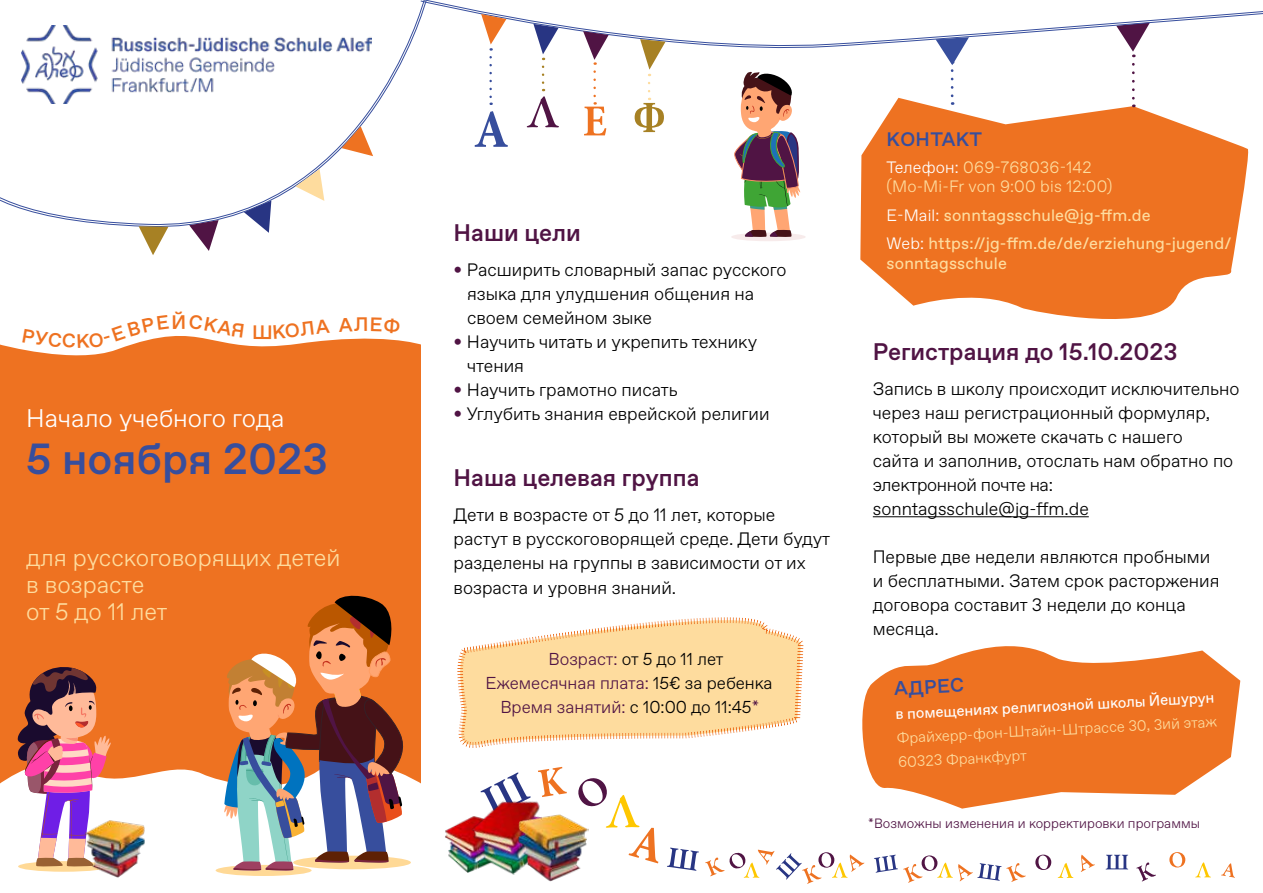
<style>
.page{position:relative;width:1263px;height:893px;background:#fff}
.page>*{position:absolute;margin:0;border:0;box-sizing:border-box;transform-origin:0 0}
.t1{font:500 43.5px "JG Favorit Pro";color:#374e9d}
.t2{font:300 25.5px "JG Favorit Pro";color:#fff}
.t3{font:500 24px "JG Favorit Pro";color:#501444}
.t4{font:300 24px/27px "JG Favorit Pro";color:#fedc9e}
.t5{font:500 19.5px "JG Favorit Pro";letter-spacing:.02em;color:#374e9d}
.t6{font:500 19.5px "JG Favorit Pro";color:#ee7221}
.t7{font:300 18px/24px "JG Favorit Pro";color:#000}
.t8{font:300 17.25px "JG Favorit Pro";color:#501444}
.t9{font:300 17.25px "JG Favorit Pro";color:#000}
.t10{font:16.5px/28.5px "JG Favorit Pro";letter-spacing:.01em;color:#fedc9e}
.t11{font:300 16.5px/19.5px "JG Favorit Pro";letter-spacing:.01em;color:#fedc9e}
.t12{font:300 15px/24px "JG Favorit Pro";color:#fedc9e}
.t13{font:15px "JG Favorit Pro";color:#fff}
.t14{font:300 13.5px "JG Favorit Pro";color:#501444}
.s1{color:#501444}
.s2{color:#000}
.s3{color:#fff}
.s4{font-weight:300;color:#fff}
</style>
<div class="page">
<svg style="left:862px;top:646px;width:378px;height:163px;fill:#ee7221"></svg>
<svg style="left:860px;top:98px;width:389px;height:221px;fill:#ee7221"></svg>
<svg style="left:667px;top:848px;width:32px;height:23px"></svg>
<svg style="left:705px;top:850px;width:159px;height:34px"></svg>
<svg style="left:1081px;top:855px;width:14px;height:17px"></svg>
<svg style="left:1058px;top:863px;width:15px;height:15px"></svg>
<svg style="left:1035px;top:855px;width:16px;height:15px"></svg>
<svg style="left:874px;top:855px;width:152px;height:28px"></svg>
<svg style="left:1106px;top:855px;width:22px;height:14px"></svg>
<svg style="left:1221px;top:863px;width:14px;height:15px"></svg>
<svg style="left:1195px;top:862px;width:16px;height:15px"></svg>
<svg style="left:1169px;top:852px;width:16px;height:15px"></svg>
<svg style="left:1136px;top:862px;width:20px;height:19px"></svg>
<svg style="left:541px;top:775px;width:26px;height:20px"></svg>
<svg style="left:481px;top:775px;width:43px;height:16px"></svg>
<svg style="left:578px;top:778px;width:80px;height:85px"></svg>
<img style="left:445px;top:819px;width:21px;height:53px">
<img style="left:466px;top:791px;width:91px;height:84px">
<img style="left:518px;top:812px;width:70px;height:70px">
<svg style="left:946px;top:56px;width:12px;height:9px"></svg>
<svg style="left:951px;top:71px;width:2px;height:34px"></svg>
<svg style="left:1132px;top:64px;width:3px;height:43px"></svg>
<div style="left:0;top:338px;width:421px;height:446px;background:#ee7221"></div>
<div style="left:18px;top:861px;width:92px;height:11px;background:#ffd996;border-radius:50%"></div>
<svg style="left:17px;top:666px;width:95px;height:201px"></svg>
<svg style="left:216px;top:593px;width:195px;height:283px"></svg>
<svg style="left:427px;top:0;width:836px;height:56px"></svg>
<svg style="left:583px;top:31px;width:26px;height:34px"></svg>
<svg style="left:584px;top:72px;width:22px;height:63px"></svg>
<svg style="left:533px;top:24px;width:26px;height:36px"></svg>
<svg style="left:527px;top:67px;width:32px;height:60px"></svg>
<svg style="left:475px;top:111px;width:33px;height:36px"></svg>
<svg style="left:481px;top:14px;width:25px;height:37px"></svg>
<svg style="left:489px;top:57px;width:3px;height:48px"></svg>
<svg style="left:640px;top:39px;width:25px;height:37px"></svg>
<svg style="left:635px;top:83px;width:29px;height:49px"></svg>
<svg style="left:0;top:0;width:427px;height:228px"></svg>
<svg style="left:295px;top:169px;width:29px;height:32px"></svg>
<svg style="left:244px;top:201px;width:27px;height:32px"></svg>
<svg style="left:189px;top:220px;width:30px;height:31px"></svg>
<svg style="left:139px;top:226px;width:29px;height:29px"></svg>
<svg style="left:341px;top:126px;width:32px;height:30px"></svg>
<div style="left:731px;top:233px;width:75px;height:8px;background:#f7ebeb;border-radius:50%"></div>
<svg style="left:733px;top:72px;width:68px;height:165px"></svg>
<img style="left:85px;top:819px;width:60px;height:59px">
<hr style="left:873px;top:516px;width:216px;height:1px;background:#000">
<div style="left:436px;top:620px;width:391px;height:155px;background:#000;opacity:.75"></div>
<svg style="left:22px;top:336px;width:222px;height:12px"></svg>
<svg style="left:274px;top:338px;width:56px;height:1px"></svg>
<p class="t6" style="left:252px;top:320px;width:22px">Ш</p>
<p class="t6" style="left:354px;top:313px;width:16px">Л</p>
<h2 class="t2" style="left:26px;top:404px;width:260px">Hачало учебного года</h2>
<h1 class="t1" style="left:26px;top:433px;width:304px">5 ноября 2023</h1>
<h3 class="t4" style="left:26px;top:545px;width:316px">для русскоговорящих детей в возрасте<br>от 5 до 11 лет</h3>
<h3 class="t3" style="left:454px;top:219px;width:129px">Наши цели</h3>
<p class="t7" style="left:467px;top:258px;width:321px;text-indent:-14px"><span class="s1">•</span> Расширить словарный запас русского языка для улудшения общения на своем семейном зыке</p>
<p class="t7" style="left:467px;top:330px;width:291px;text-indent:-14px"><span class="s1">•</span> Hаучить читать и укрепить технику чтения</p>
<p class="t7" style="left:454px;top:378px;width:226px"><span class="s1">•</span> Hаучить грамотно писать</p>
<p class="t7" style="left:454px;top:402px;width:318px"><span class="s1">•</span> Углубить знания еврейской религии</p>
<h3 class="t3" style="left:454px;top:464px;width:247px">Наша целевая группа</h3>
<p class="t7" style="left:454px;top:503px;width:378px;line-height:24.5px">Дети в возрасте от 5 до 11 лет, которые растут в русскоговорящей среде. Дети будут разделены на группы в зависимости от их возраста и уровня знаний.</p>
<p class="t9" style="left:548px;top:649px;width:177px"><span class="s1">Возраст:</span> от 5 до 11 лет</p>
<p class="t8" style="left:485px;top:673px;width:289px">Ежемесячная плата: <span class="s2">15€ за ребенка</span></p>
<p class="t8" style="left:500px;top:697px;width:260px">Время занятий: <span class="s2">с 10:00 до 11:45</span>*</p>
<p class="t5" style="left:887px;top:127px;width:97px">KОНТАКТ</p>
<p class="t11" style="left:887px;top:157px;width:227px"><span class="s3">Телефон:</span> 069-768036-142 (Mo-Mi-Fr von 9:00 bis 12:00)</p>
<p class="t10" style="left:887px;top:201px;width:346px"><span class="s4">E-Mail:</span> sonntagsschule@jg-ffm.de<br><span class="s4">Web:</span> https://jg-ffm.de/de/erziehung-jugend/</p>
<p class="t10" style="left:887px;top:249px;width:122px">sonntagsschule</p>
<h3 class="t3" style="left:873px;top:338px;width:306px">Регистрация до 15.10.2023</h3>
<p class="t7" style="left:873px;top:377px;width:368px">Запись в школу происходит исключительно через наш регистрационный формуляр, который вы можете скачать с нашего<br>сайта и заполнив, отослать нам обратно по электронной почте на: sonntagsschule@jg-ffm.de</p>
<p class="t7" style="left:873px;top:545px;width:348px">Первые две недели являются пробными и бесплатными. Затем cрок расторжения договора составит 3 недели до конца месяца.</p>
<p class="t5" style="left:894px;top:677px;width:71px;rotate:-3deg">АДРЕС</p>
<p class="t13" style="left:895px;top:705px;width:321px;rotate:-3deg">в помещениях религиозной школы Йешурун</p>
<p class="t12" style="left:896px;top:726px;width:322px;rotate:-3deg">Фрайхерр-фон-Штайн-Штрассе 30, 3ий этаж<br>60323 Франкфурт</p>
<p class="t14" style="left:868px;top:816px;width:333px">*Возможны изменения и корректировки программы</p>
</div>
